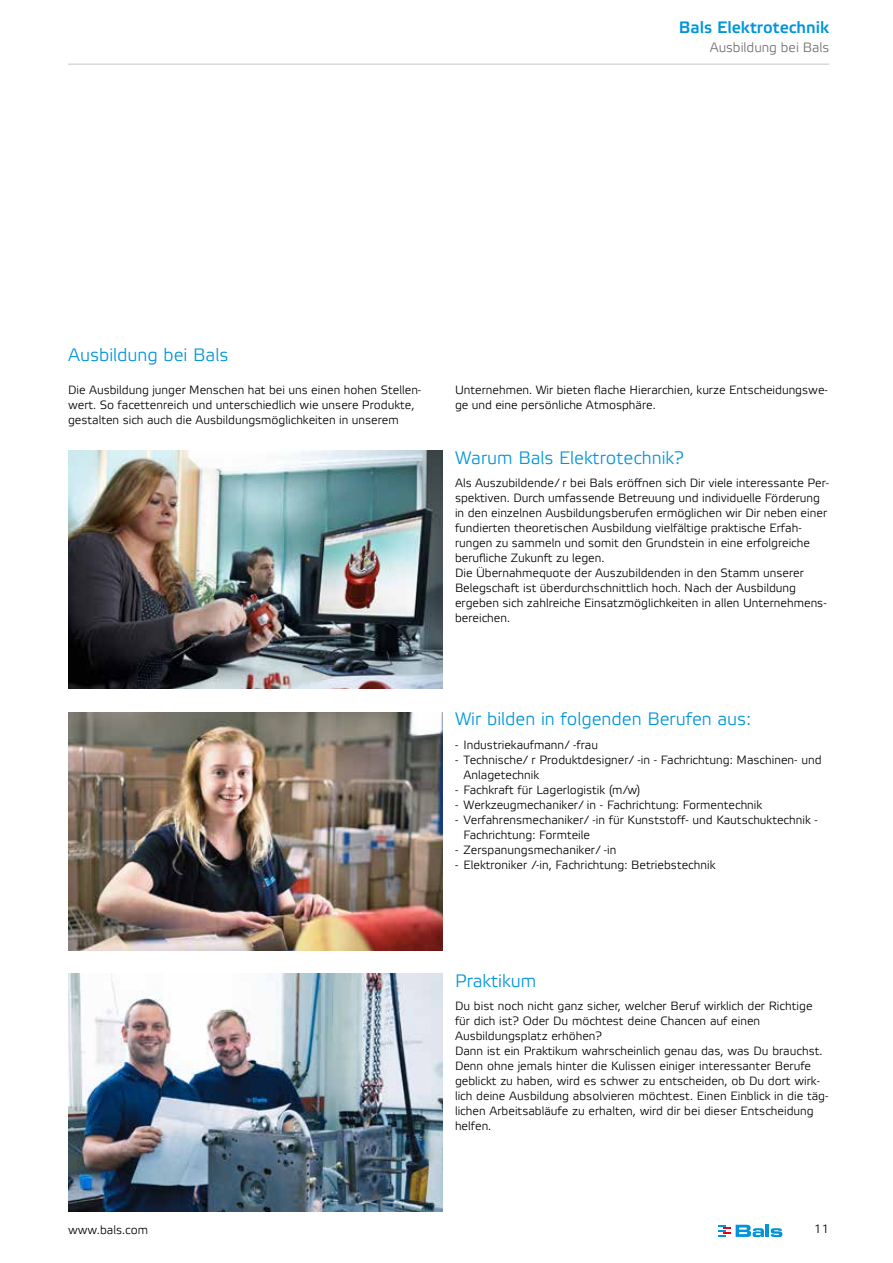
<style>
.page{position:relative;width:893px;height:1263px;background:#fff}
.page>*{position:absolute;margin:0;border:0;box-sizing:border-box;transform-origin:0 0}
.t1{font:300 18px "Etelka";color:#0095db}
.t2{font:500 16.5px "Etelka";color:#0095db}
.t3{font:300 13.5px "Etelka";color:#706f6f}
.t4{font:300 12px/15px "Etelka";color:#000}
</style>
<div class="page">
<svg style="left:719px;top:1225px;width:63px;height:12px"></svg>
<hr style="left:68px;top:64px;width:761px;height:1px;background:#c6c6c6">
<img style="left:68px;top:974px;width:374px;height:238px">
<img style="left:68px;top:712px;width:374px;height:238px">
<img style="left:68px;top:451px;width:374px;height:238px">
<h2 class="t2" style="left:679px;top:17px;width:152px">Bals Elektrotechnik</h2>
<p class="t3" style="left:710px;top:39px;width:121px">Ausbildung bei Bals</p>
<h1 class="t1" style="left:68px;top:344px;width:162px">Ausbildung bei Bals</h1>
<p class="t4" style="left:68px;top:382px;width:355px">Die Ausbildung junger Menschen hat bei uns einen hohen Stellen&shy;wert. So facettenreich und unterschiedlich wie unsere Produkte, gestalten sich auch die Ausbildungsmöglichkeiten in unserem</p>
<p class="t4" style="left:455px;top:382px;width:374px">Unternehmen. Wir bieten flache Hierarchien, kurze Entscheidungswe&shy;ge und eine persönliche Atmosphäre.</p>
<h1 class="t1" style="left:455px;top:446px;width:230px">Warum Bals Elektrotechnik?</h1>
<p class="t4" style="left:455px;top:476px;width:376px">Als Auszubildende/ r bei Bals eröffnen sich Dir viele interessante Per&shy;spektiven. Durch umfassende Betreuung und individuelle Förderung in den einzelnen Ausbildungsberufen ermöglichen wir Dir neben einer fundierten theoretischen Ausbildung vielfältige praktische Erfah&shy;rungen zu sammeln und somit den Grundstein in eine erfolgreiche berufliche Zukunft zu legen.<br>Die Übernahmequote der Auszubildenden in den Stamm unserer Belegschaft ist überdurchschnittlich hoch. Nach der Ausbildung ergeben sich zahlreiche Einsatzmöglichkeiten in allen Unternehmens&shy;bereichen.</p>
<h1 class="t1" style="left:455px;top:708px;width:297px">Wir bilden in folgenden Berufen aus:</h1>
<p class="t4" style="left:455px;top:737px;width:144px">- Industriekaufmann/ -frau</p>
<p class="t4" style="left:463px;top:752px;width:360px;text-indent:-9px">- Technische/ r Produktdesigner/ -in - Fachrichtung: Maschinen- und<br>Anlagetechnik</p>
<p class="t4" style="left:455px;top:782px;width:187px">- Fachkraft für Lagerlogistik (m/w)</p>
<p class="t4" style="left:455px;top:797px;width:309px">- Werkzeugmechaniker/ in - Fachrichtung: Formentechnik</p>
<p class="t4" style="left:463px;top:812px;width:356px;text-indent:-9px">- Verfahrensmechaniker/ -in für Kunststoff- und Kautschuktechnik -<br>Fachrichtung: Formteile</p>
<p class="t4" style="left:455px;top:842px;width:163px">- Zerspanungsmechaniker/ -in</p>
<p class="t4" style="left:455px;top:857px;width:262px">- Elektroniker /-in, Fachrichtung: Betriebstechnik</p>
<h1 class="t1" style="left:455px;top:969px;width:83px">Praktikum</h1>
<p class="t4" style="left:455px;top:999px;width:375px">Du bist noch nicht ganz sicher, welcher Beruf wirklich der Richtige für dich ist? Oder Du möchtest deine Chancen auf einen Ausbildungsplatz erhöhen?<br>Dann ist ein Praktikum wahrscheinlich genau das, was Du brauchst.<br>Denn ohne jemals hinter die Kulissen einiger interessanter Berufe geblickt zu haben, wird es schwer zu entscheiden, ob Du dort wirk&shy;lich deine Ausbildung absolvieren möchtest. Einen Einblick in die täg&shy;lichen Arbeitsabläufe zu erhalten, wird dir bei dieser Entscheidung helfen.</p>
<p class="t4" style="left:68px;top:1222px;width:82px">www.bals.com</p>
<p class="t4" style="left:814px;top:1222px;width:16px">11</p>
</div>
